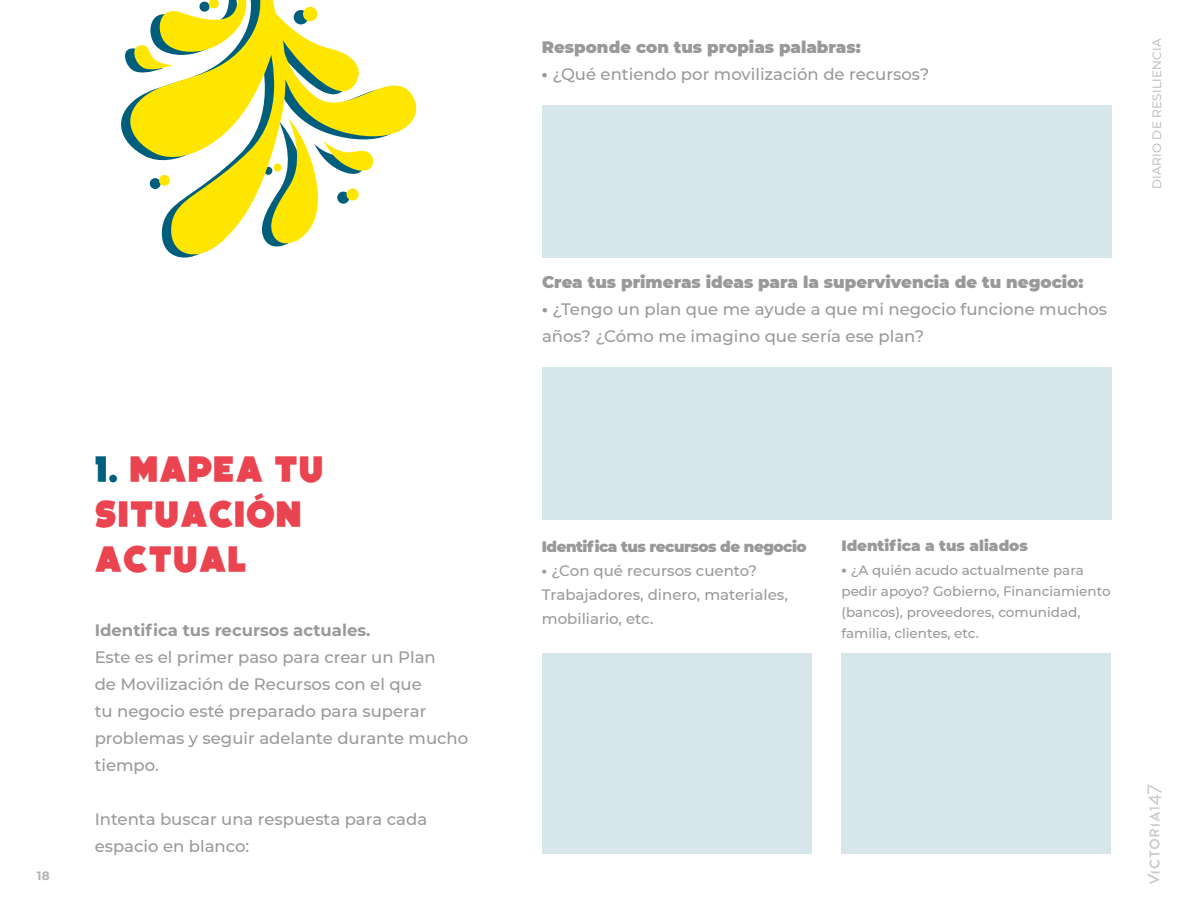
<style>
.page{position:relative;width:1188px;height:918px;background:#fff}
.page>*{position:absolute;margin:0;border:0;box-sizing:border-box;transform-origin:0 0}
.t1{font:37.5px/45px "Boldfinger";letter-spacing:.03em;color:#ea4450}
.t2{font:500 16.5px/27px "Montserrat";color:#999}
.t3{font:700 16.5px "Montserrat";color:#999}
.t4{font:500 15px/24px "Montserrat";color:#999}
.t5{font:900 15px "Montserrat";color:#999}
.t6{font:500 13.5px/21px "Montserrat";color:#999}
.t7{font:12px "Montserrat";letter-spacing:.02em;color:#b3b3b3}
.t8{font:700 12px "Montserrat";color:#b3b3b3}
.s1{color:#005f7e}
.s2{font-weight:900}
.s3{font-weight:900;font-size:15px}
</style>
<div class="page">
<svg style="left:1147px;top:785px;width:15px;height:99px"></svg>
<div style="left:542px;top:653px;width:269px;height:201px;background:#d7e6ea"></div>
<div style="left:542px;top:106px;width:570px;height:152px;background:#d7e6ea"></div>
<div style="left:841px;top:653px;width:269px;height:201px;background:#d7e6ea"></div>
<svg style="left:130px;top:0;width:287px;height:257px"></svg>
<div style="left:303px;top:7px;width:14px;height:14px;background:#ffe600;border-radius:50%"></div>
<div style="left:159px;top:175px;width:11px;height:11px;background:#ffe600;border-radius:50%"></div>
<svg style="left:125px;top:0;width:132px;height:75px"></svg>
<svg style="left:257px;top:118px;width:119px;height:134px"></svg>
<div style="left:542px;top:368px;width:570px;height:152px;background:#d7e6ea"></div>
<p class="t8" style="left:37px;top:867px;width:14px">18</p>
<h1 class="t1" style="left:95px;top:445px;width:230px"><span class="s1">1.</span> MAPEA TU<br>SITUACIÓN<br>ACTUAL</h1>
<p class="t3" style="left:95px;top:618px;width:277px">Identifica tus recursos actuales.</p>
<p class="t2" style="left:95px;top:643px;width:375px">Este es el primer paso para crear un Plan<br>de Movilización de Recursos con el que<br>tu negocio esté preparado para superar problemas y seguir adelante durante mucho tiempo.</p>
<p class="t2" style="left:95px;top:805px;width:334px">Intenta buscar una respuesta para cada espacio en blanco:</p>
<p class="t2" style="left:542px;top:33px;width:389px"><span class="s2">Responde con tus propias palabras:<br>·</span> ¿Qué entiendo por movilización de recursos?</p>
<p class="t2" style="left:542px;top:268px;width:567px"><span class="s2">Crea tus primeras ideas para la supervivencia de tu negocio:<br>·</span> ¿Tengo un plan que me ayude a que mi negocio funcione muchos años? ¿Cómo me imagino que sería ese plan?</p>
<p class="t7" style="left:1149px;top:189px;width:152px;rotate:-90deg">DIARIO DE RESILIENCIA</p>
<p class="t4" style="left:542px;top:534px;width:266px"><span class="s2">Identifica tus recursos de negocio ·</span> ¿Con qué recursos cuento?<br>Trabajadores, dinero, materiales, mobiliario, etc.</p>
<p class="t5" style="left:841px;top:534px;width:188px">Identifica a tus aliados</p>
<p class="t6" style="left:841px;top:559px;width:271px"><span class="s3">·</span> ¿A quién acudo actualmente para pedir apoyo? Gobierno, Financiamiento (bancos), proveedores, comunidad, familia, clientes, etc.</p>
</div>
